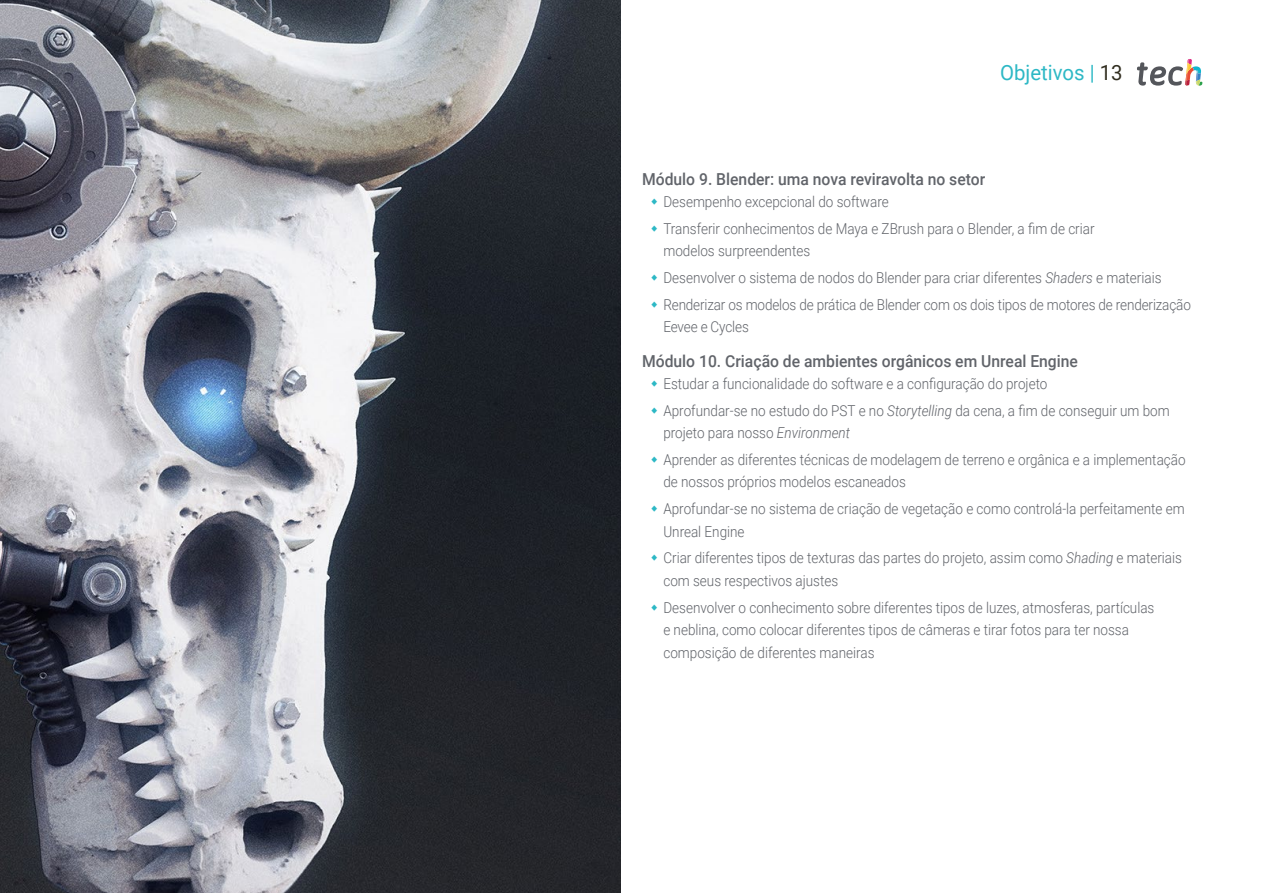
<style>
.page{position:relative;width:1263px;height:893px;background:#fff}
.page>*{position:absolute;margin:0;border:0;box-sizing:border-box;transform-origin:0 0}
.t1{font:21px "Roboto";color:#2db8c5}
.t2{font:500 16.5px "Roboto";color:#61646a;scale:.95 1}
.t3{font:300 15px/26.7px "Roboto";color:#61646a;scale:.9 1}
.s1{color:#312e20}
.s2{font-style:italic}
</style>
<div class="page">
<svg style="left:1137px;top:59px;width:65px;height:27px"></svg>
<img style="left:0;top:0;width:621px;height:893px">
<h1 class="t1" style="left:1000px;top:57px;width:124px">Objetivos | <span class="s1">13</span></h1>
<p class="t2" style="left:642px;top:167px;width:363px">Módulo 9. Blender: uma nova reviravolta no setor</p>
<p class="t3" style="left:663px;top:188px;width:481px">Desempenho excepcional do software<br>Transferir conhecimentos de Maya e ZBrush para o Blender, a fim de criar</p>
<p class="t3" style="left:663px;top:237px;width:588px">modelos surpreendentes<br>Desenvolver o sistema de nodos do Blender para criar diferentes <span class="s2">Shaders</span> e materiais<br>Renderizar os modelos de prática de Blender com os dois tipos de motores de renderização</p>
<p class="t3" style="left:663px;top:313px;width:96px">Eevee e Cycles</p>
<p class="t2" style="left:642px;top:349px;width:460px">Módulo 10. Criação de ambientes orgânicos em Unreal Engine</p>
<p class="t3" style="left:663px;top:370px;width:564px">Estudar a funcionalidade do software e a configuração do projeto<br>Aprofundar-se no estudo do PST e no <span class="s2">Storytelling</span> da cena, a fim de conseguir um bom</p>
<p class="t3" style="left:663px;top:419px;width:582px">projeto para nosso <span class="s2">Environment<br></span>Aprender as diferentes técnicas de modelagem de terreno e orgânica e a implementação</p>
<p class="t3" style="left:663px;top:468px;width:581px">de nossos próprios modelos escaneados<br>Aprofundar-se no sistema de criação de vegetação e como controlá-la perfeitamente em</p>
<p class="t3" style="left:663px;top:517px;width:578px">Unreal Engine<br>Criar diferentes tipos de texturas das partes do projeto, assim como <span class="s2">Shading</span> e materiais</p>
<p class="t3" style="left:663px;top:567px;width:547px">com seus respectivos ajustes<br>Desenvolver o conhecimento sobre diferentes tipos de luzes, atmosferas, partículas</p>
<p class="t3" style="left:663px;top:618px;width:519px;line-height:22.5px">e neblina, como colocar diferentes tipos de câmeras e tirar fotos para ter nossa composição de diferentes maneiras</p>
</div>
